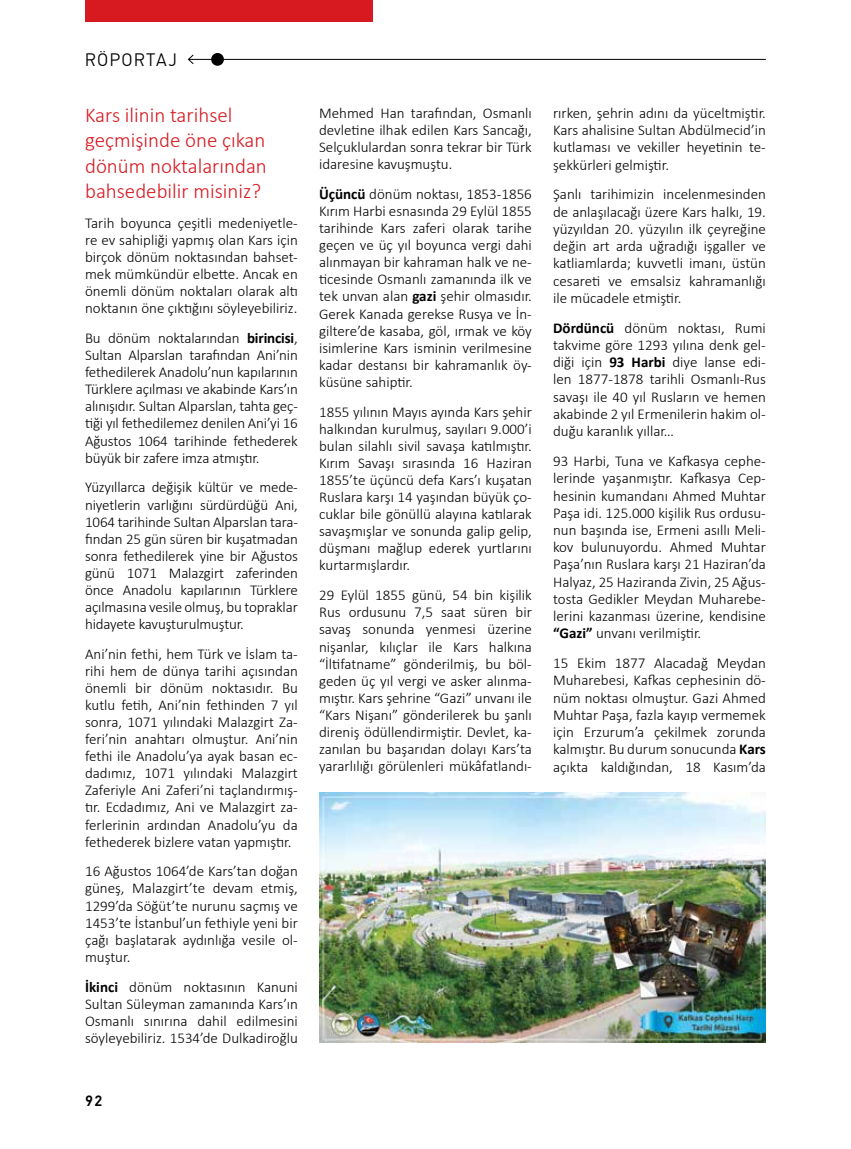
<style>
.page{position:relative;width:851px;height:1149px;background:#fff}
.page>*{position:absolute;margin:0;border:0;box-sizing:border-box;transform-origin:0 0}
.t1{font:300 21px/25.3px "Calibri";color:#d71920}
.t2{font:300 18px "PF Din Text Pro";letter-spacing:.1em;color:#000}
.t3{font:300 15px/17.1px "Calibri";color:#000;text-align:justify}
.t4{font:500 15px "PF Din Text Pro";color:#000}
.s1{font-weight:700}
</style>
<div class="page">
<hr style="left:188px;top:59px;width:577px;height:1px;background:#000">
<svg style="left:188px;top:54px;width:6px;height:10px"></svg>
<div style="left:211px;top:53px;width:13px;height:13px;background:#000;border-radius:50%"></div>
<div style="left:85px;top:0;width:288px;height:21px;background:#d71920"></div>
<img style="left:319px;top:792px;width:446px;height:250px">
<p class="t2" style="left:85px;top:50px;width:93px">RÖPORTAJ</p>
<h1 class="t1" style="left:85px;top:102px;width:183px">Kars ilinin tarihsel geçmişinde öne çıkan dönüm noktalarından bahsedebilir misiniz?</h1>
<p class="t3" style="left:85px;top:214px;width:214px">Tarih boyunca çeşitli medeniyetle&shy;re ev sahipliği yapmış olan Kars için birçok dönüm noktasından bahset&shy;mek mümkündür elbette. Ancak en önemli dönüm noktaları olarak altı noktanın öne çıktığını söyleyebiliriz.</p>
<p class="t3" style="left:85px;top:329px;width:214px">Bu dönüm noktalarından <span class="s1">birincisi</span>, Sultan Alparslan tarafından Ani’nin fethedilerek Anadolu’nun kapılarının Türklere açılması ve akabinde Kars’ın alınışıdır. Sultan Alparslan, tahta geç&shy;tiği yıl fethedilemez denilen Ani’yi 16<br>Ağustos 1064 tarihinde fethederek büyük bir zafere imza atmıştır.</p>
<p class="t3" style="left:85px;top:478px;width:214px">Yüzyıllarca değişik kültür ve mede&shy;niyetlerin varlığını sürdürdüğü Ani, 1064 tarihinde Sultan Alparslan tara&shy;fından 25 gün süren bir kuşatmadan sonra fethedilerek yine bir Ağustos günü 1071 Malazgirt zaferinden önce Anadolu kapılarının Türklere açılmasına vesile olmuş, bu topraklar hidayete kavuşturulmuştur.</p>
<p class="t3" style="left:85px;top:645px;width:214px">Ani’nin fethi, hem Türk ve İslam ta&shy;rihi hem de dünya tarihi açısından önemli bir dönüm noktasıdır. Bu kutlu fetih, Ani’nin fethinden 7 yıl sonra, 1071 yılındaki Malazgirt Za&shy;feri’nin anahtarı olmuştur. Ani’nin fethi ile Anadolu’ya ayak basan ec&shy;dadımız, 1071 yılındaki Malazgirt Zaferiyle Ani Zaferi’ni taçlandırmış&shy;tır. Ecdadımız, Ani ve Malazgirt za&shy;ferlerinin ardından Anadolu’yu da fethederek bizlere vatan yapmıştır.</p>
<p class="t3" style="left:85px;top:862px;width:214px">16 Ağustos 1064’de Kars’tan doğan güneş, Malazgirt’te devam etmiş, 1299’da Söğüt’te nurunu saçmış ve 1453’te İstanbul’un fethiyle yeni bir çağı başlatarak aydınlığa vesile ol&shy;muştur.</p>
<p class="t3" style="left:85px;top:977px;width:214px"><span class="s1">İkinci</span> dönüm noktasının Kanuni Sultan Süleyman zamanında Kars’ın Osmanlı sınırına dahil edilmesini söyleyebiliriz. 1534’de Dulkadiroğlu</p>
<p class="t4" style="left:85px;top:1091px;width:19px">92</p>
<p class="t3" style="left:319px;top:104px;width:214px">Mehmed Han tarafından, Osmanlı devletine ilhak edilen Kars Sancağı, Selçuklulardan sonra tekrar bir Türk idaresine kavuşmuştu.</p>
<p class="t3" style="left:319px;top:185px;width:214px"><span class="s1">Üçüncü</span> dönüm noktası, 1853-1856<br>Kırım Harbi esnasında 29 Eylül 1855 tarihinde Kars zaferi olarak tarihe geçen ve üç yıl boyunca vergi dahi alınmayan bir kahraman halk ve ne&shy;ticesinde Osmanlı zamanında ilk ve tek unvan alan <span class="s1">gazi</span> şehir olmasıdır.<br>Gerek Kanada gerekse Rusya ve İn&shy;giltere’de kasaba, göl, ırmak ve köy isimlerine Kars isminin verilmesine kadar destansı bir kahramanlık öy&shy;küsüne sahiptir.</p>
<p class="t3" style="left:319px;top:403px;width:214px">1855 yılının Mayıs ayında Kars şehir halkından kurulmuş, sayıları 9.000’i bulan silahlı sivil savaşa katılmıştır.<br>Kırım Savaşı sırasında 16 Haziran 1855’te üçüncü defa Kars’ı kuşatan Ruslara karşı 14 yaşından büyük ço&shy;cuklar bile gönüllü alayına katılarak savaşmışlar ve sonunda galip gelip, düşmanı mağlup ederek yurtlarını kurtarmışlardır.</p>
<p class="t3" style="left:319px;top:586px;width:214px">29 Eylül 1855 günü, 54 bin kişilik Rus ordusunu 7,5 saat süren bir savaş sonunda yenmesi üzerine nişanlar, kılıçlar ile Kars halkına “İltifatname” gönderilmiş, bu böl&shy;geden üç yıl vergi ve asker alınma&shy;mıştır. Kars şehrine “Gazi” unvanı ile “Kars Nişanı” gönderilerek bu şanlı direniş ödüllendirmiştir. Devlet, ka&shy;zanılan bu başarıdan dolayı Kars’ta yararlılığı görülenleri mükâfatlandı-</p>
<p class="t3" style="left:553px;top:104px;width:214px">rırken, şehrin adını da yüceltmiştir.<br>Kars ahalisine Sultan Abdülmecid’in kutlaması ve vekiller heyetinin te&shy;şekkürleri gelmiştir.</p>
<p class="t3" style="left:553px;top:186px;width:214px">Şanlı tarihimizin incelenmesinden de anlaşılacağı üzere Kars halkı, 19. yüzyıldan 20. yüzyılın ilk çeyreğine değin art arda uğradığı işgaller ve katliamlarda; kuvvetli imanı, üstün cesareti ve emsalsiz kahramanlığı ile mücadele etmiştir.</p>
<p class="t3" style="left:553px;top:319px;width:214px"><span class="s1">Dördüncü</span> dönüm noktası, Rumi takvime göre 1293 yılına denk gel&shy;diği için <span class="s1">93 Harbi</span> diye lanse edi&shy;len 1877-1878 tarihli Osmanlı-Rus savaşı ile 40 yıl Rusların ve hemen akabinde 2 yıl Ermenilerin hakim ol&shy;duğu karanlık yıllar…</p>
<p class="t3" style="left:553px;top:452px;width:214px">93 Harbi, Tuna ve Kafkasya cephe&shy;lerinde yaşanmıştır. Kafkasya Cep&shy;hesinin kumandanı Ahmed Muhtar Paşa idi. 125.000 kişilik Rus ordusu&shy;nun başında ise, Ermeni asıllı Meli&shy;kov bulunuyordu. Ahmed Muhtar Paşa’nın Ruslara karşı 21 Haziran’da Halyaz, 25 Haziranda Zivin, 25 Ağus&shy;tosta Gedikler Meydan Muharebe&shy;lerini kazanması üzerine, kendisine <span class="s1">“Gazi”</span> unvanı verilmiştir.</p>
<p class="t3" style="left:553px;top:654px;width:214px">15 Ekim 1877 Alacadağ Meydan Muharebesi, Kafkas cephesinin dö&shy;nüm noktası olmuştur. Gazi Ahmed Muhtar Paşa, fazla kayıp vermemek için Erzurum’a çekilmek zorunda kalmıştır. Bu durum sonucunda <span class="s1">Kars </span>açıkta kaldığından, 18 Kasım’da</p>
</div>
